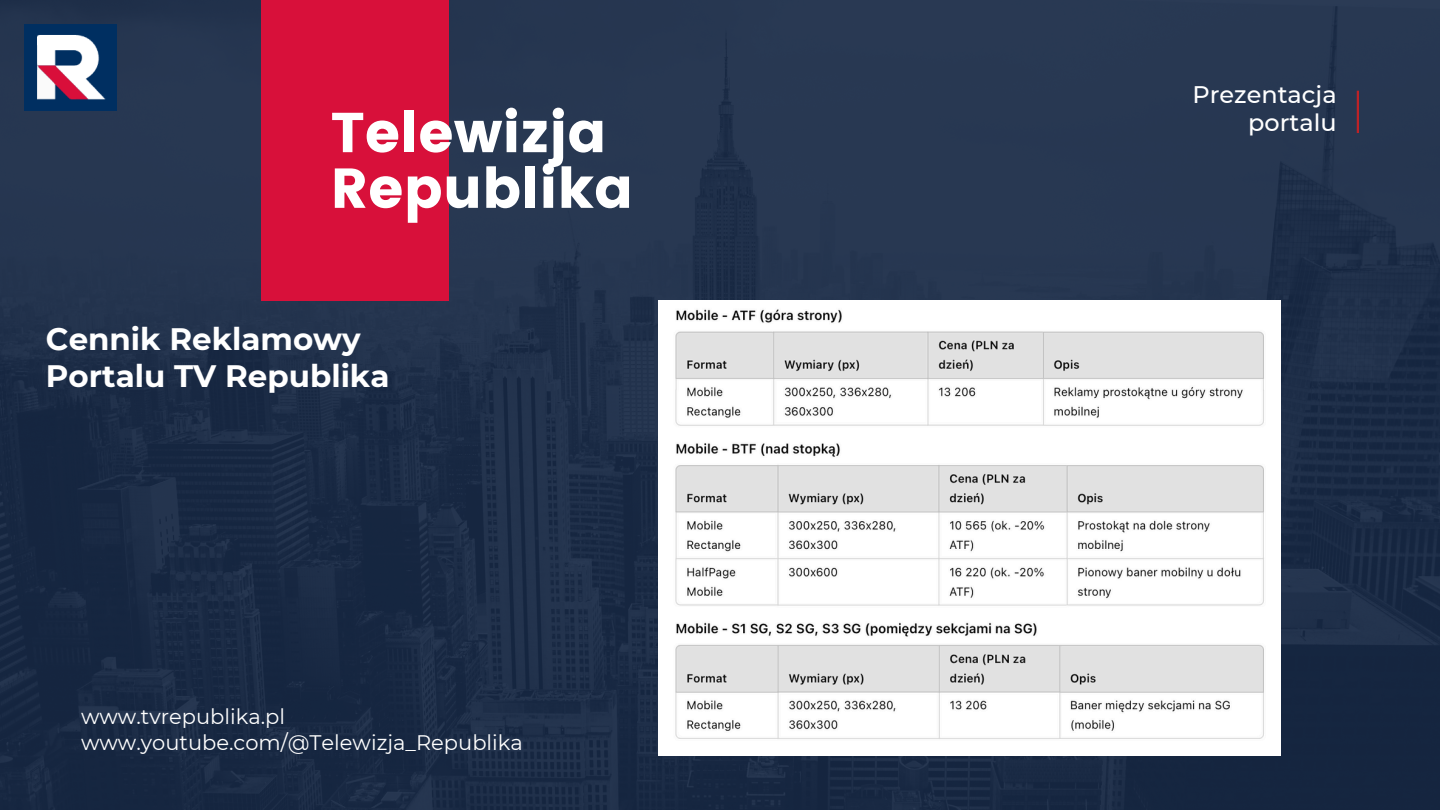
<style>
.page{position:relative;width:1440px;height:810px;background:#fff}
.page>*{position:absolute;margin:0;border:0;box-sizing:border-box;transform-origin:0 0}
.t1{font:56.2px/55.7px "Poppins";color:#fff}
.t2{font:700 31px/36.8px "Montserrat";color:#fff}
.t3{font:500 24px/28.5px "Montserrat";color:#fff;text-align:right}
.t4{font:21px "Montserrat";color:#fff}
</style>
<div class="page">
<img style="left:0;top:0;width:1440px;height:810px">
<div style="left:262px;top:0;width:187px;height:301px;background:#d8103a"></div>
<img style="left:25px;top:25px;width:92px;height:86px">
<hr style="left:1357px;top:91px;width:2px;height:42px;background:#bc2227">
<img style="left:658px;top:301px;width:623px;height:454px">
<p class="t1" style="left:331px;top:105px;width:304px">Telewizja<br>Republika</p>
<p class="t2" style="left:46px;top:321px;width:345px">Cennik Reklamowy<br>Portalu TV Republika</p>
<p class="t4" style="left:81px;top:704px;width:206px">www.tvrepublika.pl</p>
<h1 class="t4" style="left:81px;top:729px;width:443px">www.youtube.com/@Telewizja_Republika</h1>
<h3 class="t3" style="left:1192px;top:80px;width:146px">Prezentacja portalu</h3>
</div>
